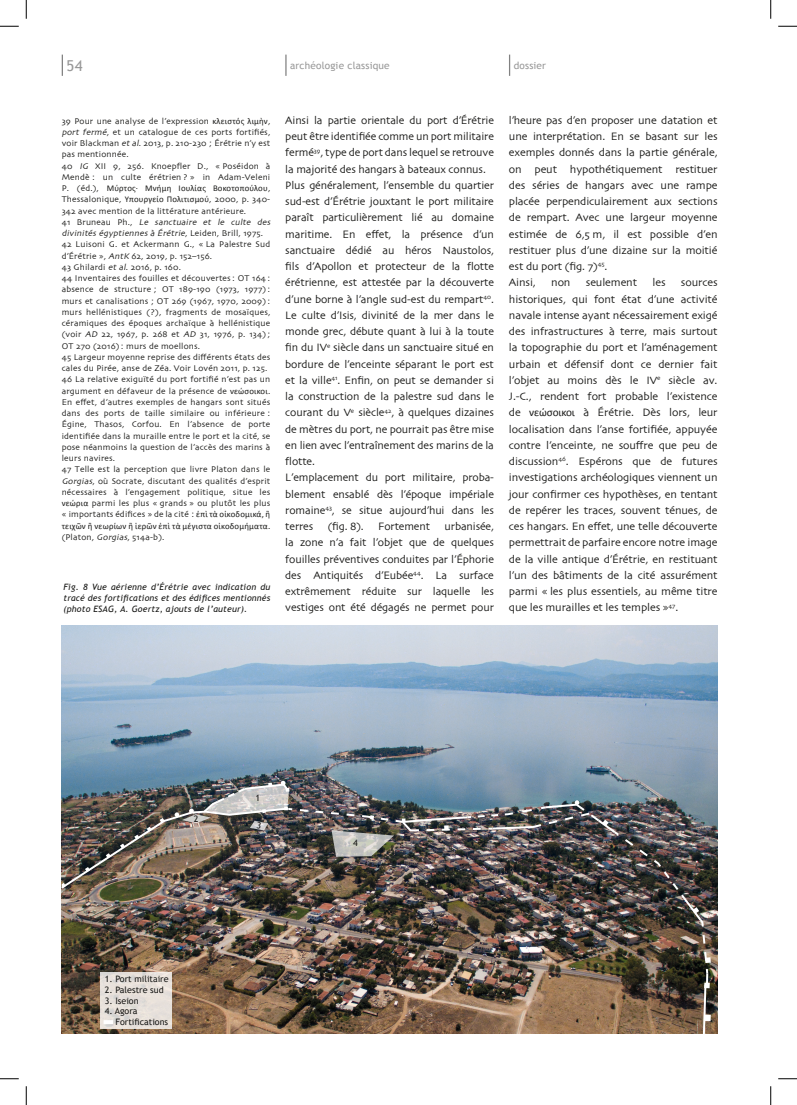
<style>
.page{position:relative;width:797px;height:1105px;background:#fff}
.page>*{position:absolute;margin:0;border:0;box-sizing:border-box;transform-origin:0 0}
.t1{font:15px "Trebuchet MS";color:#989898}
.texte_article{font:11.25px/16.2px "Skia";letter-spacing:-.01em;color:#191917;text-align:justify}
.t2{font:10px "Trebuchet MS";letter-spacing:.02em;color:#989898}
.t3{font:8.88px/10.8px "Trebuchet MS";color:#191917}
.notes{font:8.75px/11.2px "Skia";letter-spacing:.02em;color:#191917;text-align:justify}
.figures{font:italic 8.75px/11.2px "Trebuchet MS";letter-spacing:.02em;color:#191917;text-align:justify}
.notes-2{font:italic 8.75px/11.2px "Skia";color:#191917}
.s1{font-family:"Calibri"}
.s2{font-style:italic}
.s3{font-style:normal}
</style>
<div class="page">
<svg style="left:285px;top:55px;width:1px;height:21px"></svg>
<svg style="left:509px;top:55px;width:1px;height:21px"></svg>
<svg style="left:62px;top:55px;width:1px;height:21px"></svg>
<img style="left:62px;top:625px;width:655px;height:408px">
<svg style="left:0;top:25px;width:19px;height:2px"></svg>
<svg style="left:778px;top:25px;width:19px;height:2px"></svg>
<svg style="left:0;top:1078px;width:19px;height:1px"></svg>
<svg style="left:778px;top:1078px;width:19px;height:1px"></svg>
<svg style="left:25px;top:0;width:2px;height:19px"></svg>
<svg style="left:25px;top:1086px;width:2px;height:19px"></svg>
<svg style="left:770px;top:0;width:1px;height:19px"></svg>
<svg style="left:770px;top:1086px;width:1px;height:19px"></svg>
<img style="left:62px;top:778px;width:648px;height:255px">
<h1 class="t1" style="left:66px;top:57px;width:18px">54</h1>
<p class="t2" style="left:290px;top:59px;width:101px">archéologie classique</p>
<p class="t2" style="left:513px;top:59px;width:34px">dossier</p>
<p class="notes" style="left:62px;top:116px;width:210px">39 Pour une analyse de l’expression <span class="s1">κλειστός λιμὴν</span>, <span class="s2">port fermé</span>, et un catalogue de ces ports fortifiés, voir Blackman <span class="s2">et al</span>. 2013, p. 210-230 ; Érétrie n’y est pas mentionnée.</p>
<p class="notes" style="left:62px;top:161px;width:210px">40 <span class="s2">IG</span> XII 9, 256. Knoepfler D., « Poséidon à Mendè : un culte érétrien ? » in Adam-Veleni P. (éd.), <span class="s1">Μύρτος· Μνήμη Ιουλίας Βοκοτοπούλου</span>, Thessalonique, <span class="s1">Υπουργείο Πολιτισμού</span>, 2000, p. 340- 342 avec mention de la littérature antérieure.</p>
<p class="notes-2" style="left:62px;top:217px;width:212px"><span class="s3">41 B r u n e a u P h . ,</span> Le sanctuaire et le culte des divinités égyptiennes à Érétrie<span class="s3">, Le i d e n , B r i l l , 1 9 7 5 .</span></p>
<p class="notes" style="left:62px;top:239px;width:210px">42 Luisoni G. et Ackermann G., « La Palestre Sud d’Érétrie », <span class="s2">AntK</span> 62, 2019, p. 152–156.</p>
<p class="notes" style="left:62px;top:262px;width:121px">43 Ghilardi <span class="s2">et al</span>. 2016, p. 160.</p>
<p class="notes" style="left:62px;top:273px;width:210px">44 Inventaires des fouilles et découvertes : OT 164 : absence de structure ; OT 189-190 (1973, 1977) : murs et canalisations ; OT 269 (1967, 1970, 2009) : murs hellénistiques (?), fragments de mosaïques, céramiques des époques archaïque à hellénistique (voir <span class="s2">AD</span> 22, 1967, p. 268 et <span class="s2">AD</span> 31, 1976, p. 134) ; OT 270 (2016) : murs de moellons.</p>
<p class="notes" style="left:62px;top:352px;width:210px">45 Largeur moyenne reprise des différents états des cales du Pirée, anse de Zéa. Voir Lovén 2011, p. 125.</p>
<p class="notes" style="left:62px;top:374px;width:210px">46 La relative exiguïté du port fortifié n’est pas un argument en défaveur de la présence de <span class="s1">νεώσοικοι</span>.<br>En effet, d’autres exemples de hangars sont situés dans des ports de taille similaire ou inférieure :<br>Égine, Thasos, Corfou. En l’absence de porte identifiée dans la muraille entre le port et la cité, se pose néanmoins la question de l’accès des marins à leurs navires.</p>
<p class="notes" style="left:62px;top:464px;width:210px">47 Telle est la perception que livre Platon dans le <span class="s2">Gorgias</span>, où Socrate, discutant des qualités d’esprit nécessaires à l’engagement politique, situe les <span class="s1">νεώρια</span> parmi les plus « grands » ou plutôt les plus « importants édifices » de la cité : <span class="s1">ἐπὶ τὰ οἰκοδομικά, ἢ τειχῶν ἢ νεωρίων ἢ ἱερῶν ἐπὶ τὰ μέγιστα οἰκοδομήματα</span>. (Platon, <span class="s2">Gorgias</span>, 514a-b).</p>
<p class="figures" style="left:63px;top:581px;width:208px">Fig. 8 Vue aérienne d’Érétrie avec indication du tracé des fortifications et des édifices mentionnés (photo ESAG, A. Goertz, ajouts de l’auteur).</p>
<p class="texte_article" style="left:285px;top:113px;width:210px">Ainsi la partie orientale du port d’Érétrie peut être identifiée comme un port militaire fermé<sup>39</sup>, type de port dans lequel se retrouve la majorité des hangars à bateaux connus.</p>
<p class="texte_article" style="left:285px;top:178px;width:210px">Plus généralement, l’ensemble du quartier sud-est d’Érétrie jouxtant le port militaire paraît particulièrement lié au domaine maritime. En effet, la présence d’un sanctuaire dédié au héros Naustolos, fils d’Apollon et protecteur de la flotte érétrienne, est attestée par la découverte d’une borne à l’angle sud-est du rempart<sup>40</sup>.<br>Le culte d’Isis, divinité de la mer dans le monde grec, débute quant à lui à la toute fin du IV<sup>e</sup> siècle dans un sanctuaire situé en bordure de l’enceinte séparant le port est et la ville<sup>41</sup>. Enfin, on peut se demander si la construction de la palestre sud dans le courant du V<sup>e</sup> siècle<sup>42</sup>, à quelques dizaines de mètres du port, ne pourrait pas être mise en lien avec l’entraînement des marins de la flotte.</p>
<p class="texte_article" style="left:285px;top:470px;width:210px">L’emplacement du port militaire, proba&shy;blement ensablé dès l’époque impériale romaine<sup>43</sup>, se situe aujourd’hui dans les terres</p>
<p class="texte_article" style="left:285px;top:519px;width:210px;text-indent:159px">urbanisée, la zone n’a fait l’objet que de quelques fouilles préventives conduites par l’Éphorie des Antiquités d’Eubée<sup>44</sup>. La surface extrêmement réduite sur laquelle les vestiges ont été dégagés ne permet pour</p>
<p class="texte_article" style="left:328px;top:519px;width:37px">(fig. 8).</p>
<p class="texte_article" style="left:378px;top:519px;width:53px">Fortement</p>
<p class="texte_article" style="left:509px;top:113px;width:210px">l’heure pas d’en proposer une datation et une interprétation. En se basant sur les exemples donnés dans la partie générale, on peut hypothétiquement restituer des séries de hangars avec une rampe placée perpendiculairement aux sections de rempart. Avec une largeur moyenne estimée de 6,5 m, il est possible d’en restituer plus d’une dizaine sur la moitié est du port (fig. 7)<sup>45</sup>.</p>
<p class="texte_article" style="left:509px;top:275px;width:28px">Ainsi,</p>
<p class="texte_article" style="left:551px;top:275px;width:21px">non</p>
<p class="texte_article" style="left:586px;top:275px;width:53px">seulement</p>
<p class="texte_article" style="left:652px;top:275px;width:15px">les</p>
<p class="texte_article" style="left:509px;top:275px;width:210px;text-indent:172px">sources historiques, qui font état d’une activité navale intense ayant nécessairement exigé des infrastructures à terre, mais surtout la topographie du port et l’aménagement urbain et défensif dont ce dernier fait l’objet au moins dès le IV<sup>e</sup> siècle av.<br>J.‑C., rendent fort probable l’existence de <span class="s1">νεώσοικοι</span> à Érétrie. Dès lors, leur localisation dans l’anse fortifiée, appuyée contre l’enceinte, ne souffre que peu de discussion<sup>46</sup>. Espérons que de futures investigations archéologiques viennent un jour confirmer ces hypothèses, en tentant de repérer les traces, souvent ténues, de ces hangars. En effet, une telle découverte permettrait de parfaire encore notre image de la ville antique d’Érétrie, en restituant l’un des bâtiments de la cité assurément parmi « les plus essentiels, au même titre que les murailles et les temples »<sup>47</sup>.</p>
<p class="t3" style="left:194px;top:814px;width:6px">2</p>
<p class="t3" style="left:255px;top:793px;width:6px">1</p>
<p class="t3" style="left:105px;top:974px;width:65px">1. Port militaire</p>
<p class="t3" style="left:105px;top:984px;width:60px">2. Palestre sud</p>
<p class="t3" style="left:105px;top:995px;width:35px">3. Iseion</p>
<p class="t3" style="left:115px;top:1006px;width:54px;text-indent:-11px">4. Agora<br>Fortifications</p>
<p class="t3" style="left:353px;top:837px;width:6px">4</p>
</div>
